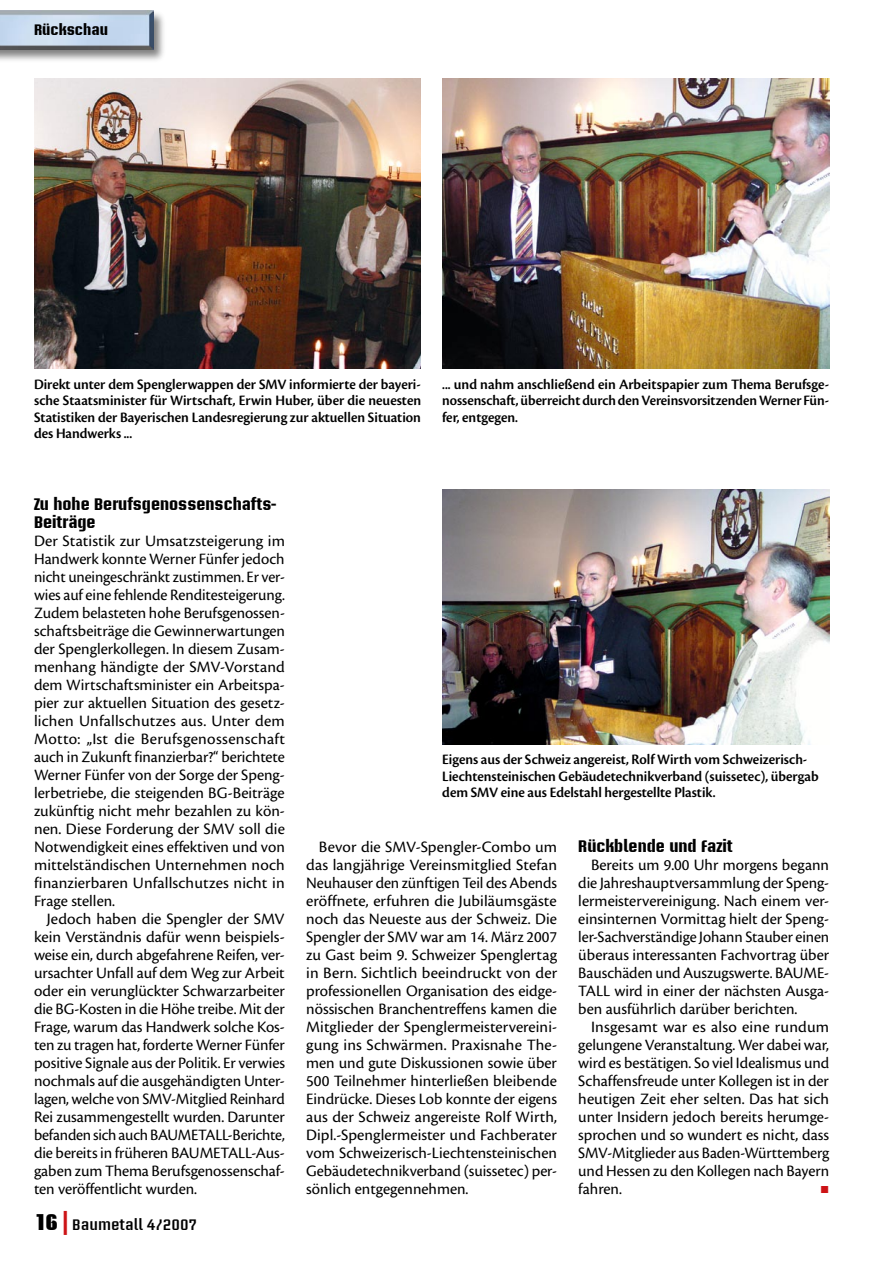
<style>
.page{position:relative;width:893px;height:1263px;background:#fff}
.page>*{position:absolute;margin:0;border:0;box-sizing:border-box;transform-origin:0 0}
.t1{font:16.5px/18px "Cronos Pro";letter-spacing:-.005em;color:#000;text-align:justify}
.t2{font:700 16.5px/18px "Briem Akademi Std";color:#000}
.t3{font:16.5px "European Pi Std 3";color:#cd1316}
.t4{font:15px/16.5px "Cronos Pro Semibold Disp";color:#000;text-align:justify}
.t5{font:600 15px "Briem Akademi Std";color:#000}
.t6{font:700 15px "Briem Akademi Std";color:#000}
.s1{font-weight:900;font-size:22.5px}
.s2{font-size:24px;color:#cd1316}
</style>
<div class="page">
<div style="left:0;top:9px;width:168px;height:54px;background:#000;opacity:.5"></div>
<img style="left:0;top:11px;width:153px;height:38px">
<img style="left:442px;top:78px;width:387px;height:290px">
<img style="left:442px;top:490px;width:387px;height:254px">
<img style="left:34px;top:78px;width:387px;height:290px">
<p class="t6" style="left:34px;top:22px;width:75px">Rückschau</p>
<p class="t4" style="left:34px;top:376px;width:389px">Direkt unter dem Spenglerwappen der SMV informierte der bayeri&shy;sche Staatsminister für Wirtschaft, Erwin Huber, über die neuesten Statistiken der Bayerischen Landesregierung zur aktuellen Situation des Handwerks ...</p>
<p class="t4" style="left:442px;top:376px;width:388px">... und nahm anschließend ein Arbeitspapier zum Thema Berufsge&shy;nossenschaft, überreicht durch den Vereinsvorsitzenden Werner Fün&shy;fer, entgegen.</p>
<p class="t2" style="left:34px;top:495px;width:243px">Zu hohe Berufsgenossenschafts-<br>Beiträge</p>
<p class="t1" style="left:34px;top:532px;width:253px">Der Statistik zur Umsatzsteigerung im Handwerk konnte Werner Fünfer jedoch nicht uneingeschränkt zustimmen. Er ver&shy;wies auf eine fehlende Renditesteigerung.<br>Zudem belasteten hohe Berufsgenossen&shy;schaftsbeiträge die Gewinnerwartungen der Spenglerkollegen. In diesem Zusam&shy;menhang händigte der SMV-Vorstand dem Wirtschaftsminister ein Arbeitspa&shy;pier zur aktuellen Situation des gesetz&shy;lichen Unfallschutzes aus. Unter dem Motto: „Ist die Berufsgenossenschaft auch in Zukunft finanzierbar?“ berichtete Werner Fünfer von der Sorge der Speng&shy;lerbetriebe, die steigenden BG-Beiträge zukünftig nicht mehr bezahlen zu kön&shy;nen. Diese Forderung der SMV soll die Notwendigkeit eines effektiven und von mittelständischen Unternehmen noch finanzierbaren Unfallschutzes nicht in Frage stellen.</p>
<p class="t1" style="left:34px;top:910px;width:252px;text-indent:13px">Jedoch haben die Spengler der SMV kein Verständnis dafür wenn beispiels&shy;weise ein, durch abgefahrene Reifen, ver&shy;ursachter Unfall auf dem Weg zur Arbeit oder ein verunglückter Schwarzarbeiter die BG-Kosten in die Höhe treibe. Mit der Frage, warum das Handwerk solche Kos&shy;ten zu tragen hat, forderte Werner Fünfer positive Signale aus der Politik. Er verwies nochmals auf die ausgehändigten Unter&shy;lagen, welche von SMV-Mitglied Reinhard Rei zusammengestellt wurden. Darunter befanden sich auch BAUMETALL-Berichte, die bereits in früheren BAUMETALL-Aus&shy;gaben zum Thema Berufsgenossenschaf&shy;ten veröffentlicht wurden.</p>
<p class="t5" style="left:34px;top:1216px;width:165px"><span class="s1">16</span> <span class="s2">|</span> Baumetall 4/2007</p>
<p class="t4" style="left:442px;top:751px;width:378px;text-align:left">Eigens aus der Schweiz angereist, Rolf Wirth vom Schweizerisch-<br>Liechtensteinischen Gebäudetechnikverband (suissetec), übergab dem SMV eine aus Edelstahl hergestellte Plastik.</p>
<p class="t1" style="left:306px;top:838px;width:253px;text-indent:13px">Bevor die SMV-Spengler-Combo um das langjährige Vereinsmitglied Stefan Neuhauser den zünftigen Teil des Abends eröffnete, erfuhren die Jubiläumsgäste noch das Neueste aus der Schweiz. Die Spengler der SMV war am 14. März 2007 zu Gast beim 9. Schweizer Spenglertag in Bern. Sichtlich beeindruckt von der professionellen Organisation des eidge&shy;nössischen Branchentreffens kamen die Mitglieder der Spenglermeistervereini&shy;gung ins Schwärmen. Praxisnahe The&shy;men und gute Diskussionen sowie über 500 Teilnehmer hinterließen bleibende Eindrücke. Dieses Lob konnte der eigens aus der Schweiz angereiste Rolf Wirth, Dipl.-Spenglermeister und Fachberater vom Schweizerisch-Liechtensteinischen Gebäudetechnikverband (suissetec) per&shy;sönlich entgegennehmen.</p>
<p class="t2" style="left:578px;top:837px;width:156px">Rückblende und Fazit</p>
<p class="t1" style="left:578px;top:856px;width:252px;text-indent:13px">Bereits um 9.00 Uhr morgens begann die Jahreshauptversammlung der Speng&shy;lermeistervereinigung. Nach einem ver&shy;einsinternen Vormittag hielt der Speng&shy;ler-Sachverständige Johann Stauber einen überaus interessanten Fachvortrag über Bauschäden und Auszugswerte. BAUME-TALL wird in einer der nächsten Ausga&shy;ben ausführlich darüber berichten.</p>
<p class="t1" style="left:578px;top:1018px;width:253px;text-indent:13px">Insgesamt war es also eine rundum gelungene Veranstaltung. Wer dabei war, wird es bestätigen. So viel Idealismus und Schaffensfreude unter Kollegen ist in der heutigen Zeit eher selten. Das hat sich unter Insidern jedoch bereits herumge&shy;sprochen und so wundert es nicht, dass SMV-Mitglieder aus Baden-Württemberg und Hessen zu den Kollegen nach Bayern fahren.</p>
<p class="t3" style="left:820px;top:1176px;width:11px">▪</p>
</div>
